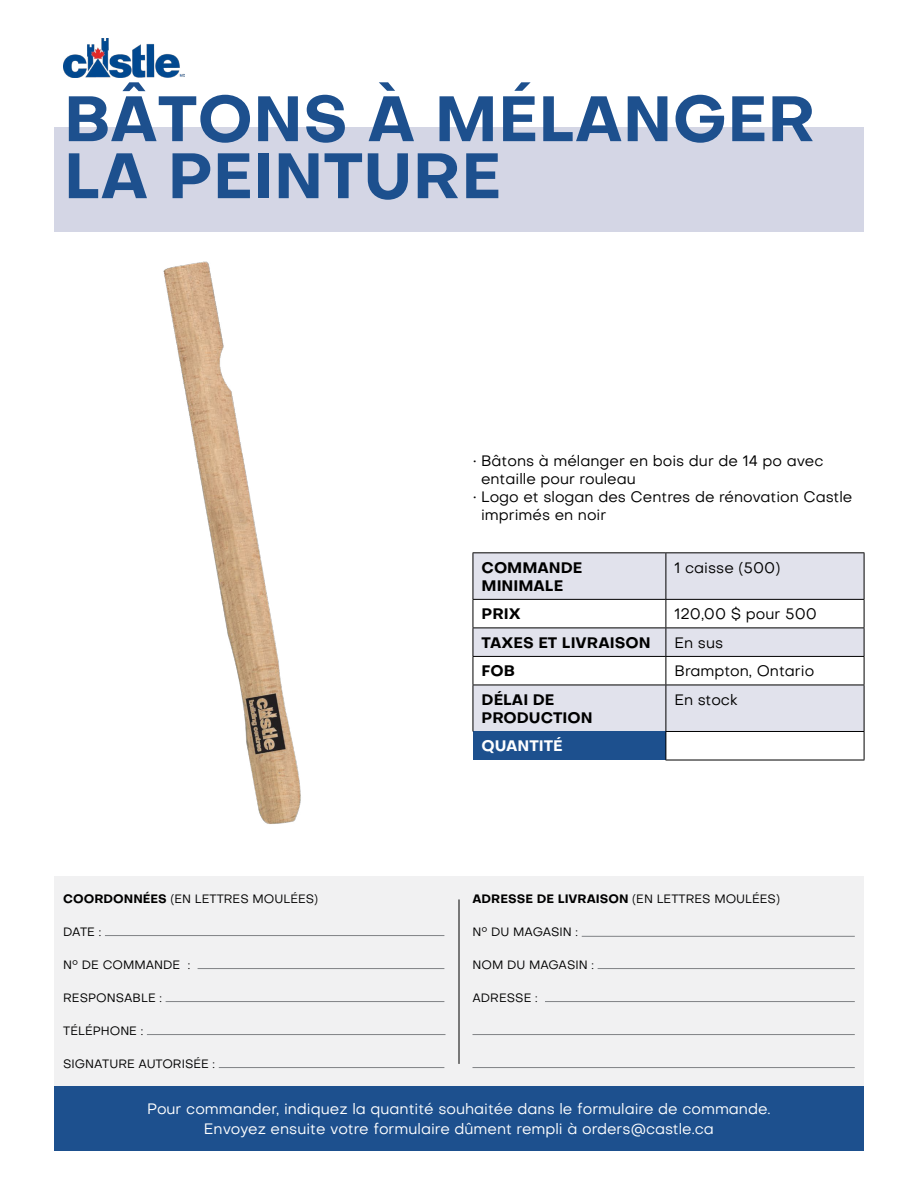
<style>
.page{position:relative;width:918px;height:1188px;background:#fff}
.page>*{position:absolute;margin:0;border:0;box-sizing:border-box;transform-origin:0 0}
.t1{font:700 63px/57px "Objective";color:#1d508e}
.t2{font:15px/18px "Objective";color:#000}
.t3{font:15px/19.5px "Objective";color:#fff;text-align:center}
.t4{font:700 15px/18px "Objective";color:#000}
.t5{font:700 15px "Objective";color:#fff}
.t6{font:12px "Objective";color:#000}
.t7{font:700 12px "Objective";color:#000}
.s1{font-weight:700}
.s2{font-weight:400}
</style>
<div class="page">
<img style="left:64px;top:39px;width:120px;height:39px">
<div style="left:54px;top:127px;width:810px;height:105px;background:#d4d6e5"></div>
<img style="left:163px;top:261px;width:138px;height:563px">
<svg style="left:474px;top:553px;width:390px;height:178px;fill:#e1e2ec"></svg>
<div style="left:473px;top:731px;width:193px;height:29px;background:#1d508e"></div>
<hr style="left:473px;top:553px;width:1px;height:46px;background:#000">
<hr style="left:666px;top:553px;width:1px;height:46px;background:#000">
<hr style="left:864px;top:553px;width:1px;height:46px;background:#000">
<svg style="left:473px;top:600px;width:1px;height:85px"></svg>
<svg style="left:864px;top:600px;width:1px;height:85px"></svg>
<hr style="left:473px;top:685px;width:1px;height:46px;background:#000">
<hr style="left:864px;top:685px;width:1px;height:46px;background:#000">
<svg style="left:666px;top:732px;width:1px;height:28px"></svg>
<svg style="left:864px;top:732px;width:1px;height:28px"></svg>
<hr style="left:473px;top:599px;width:193px;height:1px;background:#000">
<hr style="left:666px;top:599px;width:198px;height:1px;background:#000">
<hr style="left:473px;top:628px;width:193px;height:1px;background:#000">
<hr style="left:666px;top:628px;width:198px;height:1px;background:#000">
<hr style="left:473px;top:656px;width:193px;height:1px;background:#000">
<hr style="left:666px;top:656px;width:198px;height:1px;background:#000">
<svg style="left:666px;top:600px;width:1px;height:85px"></svg>
<hr style="left:473px;top:685px;width:193px;height:1px;background:#000">
<hr style="left:666px;top:685px;width:198px;height:1px;background:#000">
<hr style="left:666px;top:685px;width:1px;height:46px;background:#000">
<hr style="left:666px;top:760px;width:198px;height:1px;background:#000">
<hr style="left:473px;top:552px;width:193px;height:1px;background:#000">
<hr style="left:666px;top:552px;width:198px;height:1px;background:#000">
<hr style="left:666px;top:731px;width:198px;height:1px;background:#000">
<div style="left:54px;top:876px;width:810px;height:210px;background:#f1f1f2"></div>
<hr style="left:105px;top:935px;width:339px;height:1px;background:#808285">
<hr style="left:198px;top:968px;width:246px;height:1px;background:#808285">
<hr style="left:166px;top:1001px;width:278px;height:1px;background:#808285">
<hr style="left:147px;top:1034px;width:299px;height:1px;background:#808285">
<hr style="left:219px;top:1067px;width:225px;height:1px;background:#808285">
<hr style="left:582px;top:936px;width:273px;height:1px;background:#808285">
<hr style="left:598px;top:968px;width:257px;height:1px;background:#808285">
<hr style="left:545px;top:1001px;width:310px;height:1px;background:#808285">
<hr style="left:472px;top:1034px;width:383px;height:1px;background:#808285">
<hr style="left:472px;top:1067px;width:383px;height:1px;background:#808285">
<hr style="left:459px;top:899px;width:1px;height:165px;background:#000">
<div style="left:54px;top:1086px;width:810px;height:65px;background:#1d508e"></div>
<h1 class="t1" style="left:64px;top:90px;width:754px">BÂTONS À MÉLANGER<br>LA PEINTURE</h1>
<p class="t6" style="left:63px;top:891px;width:257px"><span class="s1">COORDONNÉES</span> (EN LETTRES MOULÉES)</p>
<p class="t6" style="left:63px;top:924px;width:40px">DATE :</p>
<p class="t6" style="left:63px;top:957px;width:129px">N° DE COMMANDE :</p>
<p class="t6" style="left:63px;top:990px;width:100px">RESPONSABLE :</p>
<p class="t6" style="left:63px;top:1023px;width:82px">TÉLÉPHONE :</p>
<p class="t6" style="left:63px;top:1056px;width:153px">SIGNATURE AUTORISÉE :</p>
<p class="t2" style="left:481px;top:451px;width:344px;text-indent:-8px">• Bâtons à mélanger en bois dur de 14 po avec entaille pour rouleau</p>
<p class="t2" style="left:481px;top:487px;width:373px;text-indent:-8px">• Logo et slogan des Centres de rénovation Castle imprimés en noir</p>
<p class="t4" style="left:482px;top:558px;width:102px">COMMANDE<br>MINIMALE</p>
<p class="t2" style="left:675px;top:558px;width:107px">1 caisse (500)</p>
<p class="t4" style="left:482px;top:605px;width:41px">PRIX</p>
<p class="t2" style="left:675px;top:605px;width:144px">120,00 $ pour 500</p>
<p class="t4" style="left:482px;top:633px;width:171px">TAXES ET LIVRAISON</p>
<p class="t2" style="left:675px;top:633px;width:50px">En sus</p>
<p class="t4" style="left:482px;top:662px;width:35px">FOB</p>
<p class="t2" style="left:675px;top:662px;width:141px">Brampton, Ontario</p>
<p class="t4" style="left:482px;top:690px;width:112px">DÉLAI DE<br>PRODUCTION</p>
<p class="t2" style="left:675px;top:690px;width:65px">En stock</p>
<p class="t5" style="left:482px;top:735px;width:83px">QUANTITÉ</p>
<p class="t7" style="left:472px;top:890px;width:309px">ADRESSE DE LIVRAISON <span class="s2">(EN LETTRES MOULÉES)</span></p>
<p class="t6" style="left:472px;top:924px;width:107px">N° DU MAGASIN :</p>
<p class="t6" style="left:472px;top:957px;width:123px">NOM DU MAGASIN :</p>
<p class="t6" style="left:472px;top:990px;width:67px">ADRESSE :</p>
<p class="t3" style="left:147px;top:1099px;width:625px">Pour commander, indiquez la quantité souhaitée dans le formulaire de commande.<br>Envoyez ensuite votre formulaire dûment rempli à orders@castle.ca</p>
</div>
